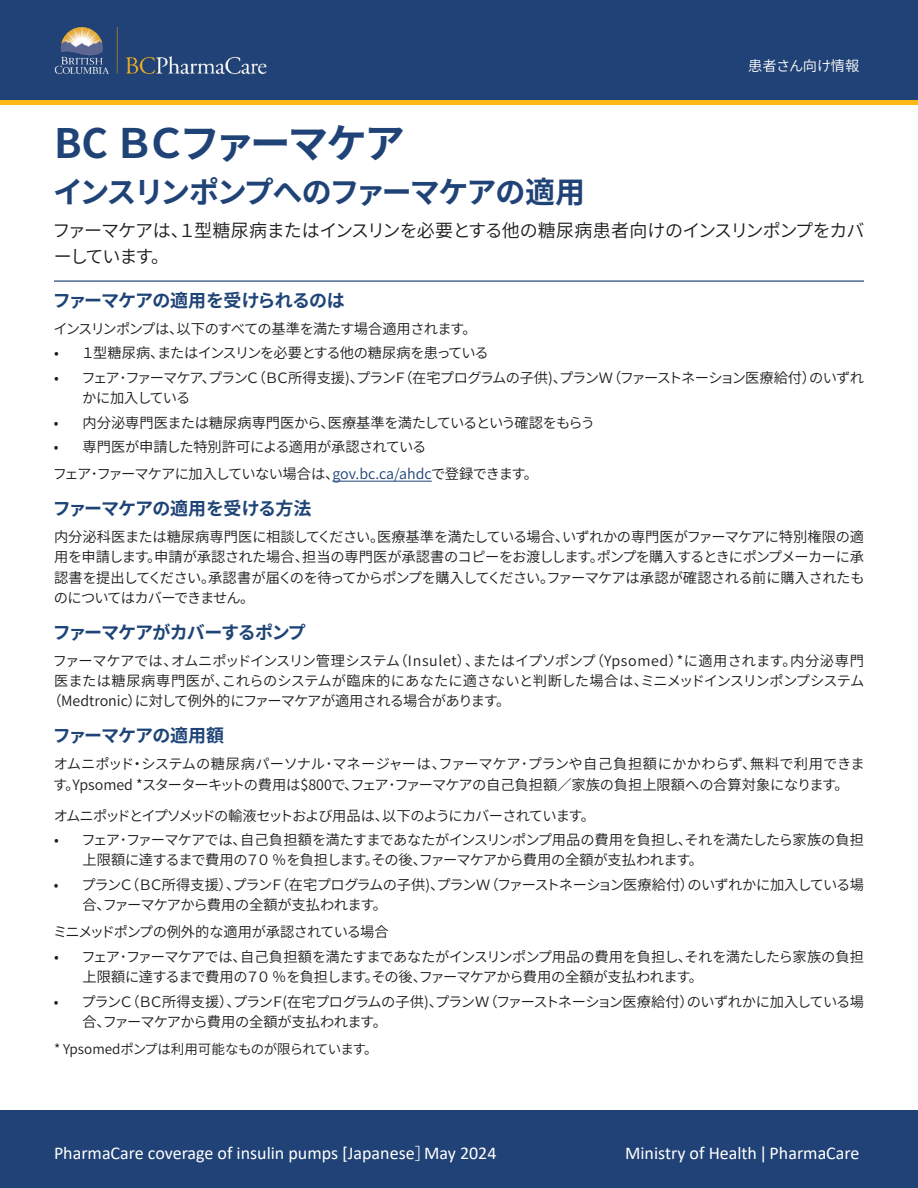
<style>
.page{position:relative;width:918px;height:1188px;background:#fff}
.page>*{position:absolute;margin:0;border:0;box-sizing:border-box;transform-origin:0 0}
.t1{font:700 40.5px "Source Han Sans JP";letter-spacing:-.095em;color:#204377}
.t2{font:700 30px "Source Han Sans JP";letter-spacing:-.07em;color:#204377}
.t3{font:18px "Calibri";color:#fff}
.t4{font:18px/25.5px "Source Han Sans JP";letter-spacing:-.05em;color:#1c1c1c}
.t5{font:700 18px "Source Han Sans JP";letter-spacing:-.045em;color:#1e4477}
.t6{font:700 18px "Source Han Sans JP";letter-spacing:-.065em;color:#1e4477}
.t7{font:14.25px/20.2px "Source Han Sans JP";letter-spacing:-.04em;color:#1c1c1c}
.t8{font:14.25px/20.2px "Source Han Sans JP";letter-spacing:-.015em;color:#1c1c1c}
.t9{font:14.25px "Source Han Sans JP";letter-spacing:-.01em;color:#1c1c1c}
.t10{font:14.25px/20.2px "Source Han Sans JP";letter-spacing:-.08em;color:#1c1c1c}
.t11{font:14.25px "Source Han Sans JP";letter-spacing:-.06em;color:#1c1c1c}
.t12{font:14.25px "Source Han Sans JP";letter-spacing:-.02em;color:#fff}
.t13{font:13.5px "Source Han Sans JP";letter-spacing:-.02em;color:#1c1c1c}
.s1{color:#1e4477}
.s2{font-family:"Adobe Ming Std";font-weight:300}
</style>
<div class="page">
<div style="left:0;top:1110px;width:918px;height:78px;background:#214276"></div>
<div style="left:0;top:0;width:918px;height:102px;background:#214276"></div>
<hr style="left:0;top:100px;width:918px;height:4px;background:#fdb916">
<img style="left:54px;top:26px;width:213px;height:49px">
<hr style="left:333px;top:481px;width:99px;height:1px;background:#1e4477">
<hr style="left:54px;top:280px;width:810px;height:2px;background:#1d4578">
<h1 class="t1" style="left:54px;top:120px;width:352px">BC ＢＣファーマケア</h1>
<h2 class="t2" style="left:53px;top:175px;width:533px">インスリンポンプへのファーマケアの適用</h2>
<p class="t12" style="left:748px;top:57px;width:113px">患者さん向け情報</p>
<p class="t4" style="left:53px;top:218px;width:813px">ファーマケアは、１型糖尿病またはインスリンを必要とする他の糖尿病患者向けのインスリンポンプをカバーしています。</p>
<p class="t5" style="left:53px;top:290px;width:294px">ファーマケアの適用を受けられるのは</p>
<p class="t7" style="left:53px;top:319px;width:425px">インスリンポンプは、以下のすべての基準を満たす場合適用されます。</p>
<p class="t11" style="left:54px;top:345px;width:436px">• １型糖尿病、またはインスリンを必要とする他の糖尿病を患っている</p>
<p class="t10" style="left:82px;top:368px;width:783px;text-indent:-28px">• フェア･ファーマケア、プランＣ（ＢＣ所得支援)、プランＦ（在宅プログラムの子供)、プランＷ（ファーストネーション医療給付）のいずれかに加入している</p>
<p class="t8" style="left:54px;top:412px;width:543px">• 内分泌専門医または糖尿病専門医から、医療基準を満たしているという確認をもらう</p>
<p class="t7" style="left:53px;top:434px;width:487px;line-height:27px">• 専門医が申請した特別許可による適用が承認されている<br>フェア･ファーマケアに加入していない場合は、<span class="s1">gov.bc.ca/ahdc</span>で登録できます。</p>
<p class="t5" style="left:53px;top:498px;width:260px">ファーマケアの適用を受ける方法</p>
<p class="t7" style="left:54px;top:527px;width:812px;text-align:justify">内分泌科医または糖尿病専門医に相談してください。医療基準を満たしている場合、いずれかの専門医がファーマケアに特別権限の適用を申請します。申請が承認された場合、担当の専門医が承認書のコピーをお渡しします。ポンプを購入するときにポンプメーカーに承認書を提出してください。承認書が届くのを待ってからポンプを購入してください。ファーマケアは承認が確認される前に購入されたものについてはカバーできません。</p>
<p class="t6" style="left:53px;top:622px;width:255px">ファーマケアがカバーするポンプ</p>
<p class="t9" style="left:53px;top:653px;width:813px">ファーマケアでは、オムニポッドインスリン管理システム（Insulet）、またはイプソポンプ（Ypsomed）*に適用されます。内分泌専門</p>
<p class="t9" style="left:54px;top:673px;width:812px">医または糖尿病専門医が、これらのシステムが臨床的にあなたに適さないと判断した場合は、ミニメッドインスリンポンプシステム</p>
<p class="t7" style="left:47px;top:691px;width:465px">（Medtronic）に対して例外的にファーマケアが適用される場合があります。</p>
<p class="t5" style="left:53px;top:726px;width:173px">ファーマケアの適用額</p>
<p class="t8" style="left:53px;top:754px;width:813px">オムニポッド・システムの糖尿病パーソナル･マネージャーは、ファーマケア･プランや自己負担額にかかわらず、無料で利用できます。Ypsomed *スターターキットの費用は$800で、フェア･ファーマケアの自己負担額／家族の負担上限額への合算対象になります。</p>
<p class="t10" style="left:54px;top:806px;width:543px">オムニポッドとイプソメッドの輸液セットおよび用品は、以下のようにカバーされています。</p>
<p class="t7" style="left:82px;top:830px;width:783px;text-indent:-28px">• フェア･ファーマケアでは、自己負担額を満たすまであなたがインスリンポンプ用品の費用を負担し、それを満たしたら家族の負担上限額に達するまで費用の７０％を負担します。その後、ファーマケアから費用の全額が支払われます。</p>
<p class="t7" style="left:82px;top:875px;width:783px;text-indent:-29px">• プランＣ（ＢＣ所得支援）、プランＦ（在宅プログラムの子供)、プランＷ（ファーストネーション医療給付）のいずれかに加入している場合、ファーマケアから費用の全額が支払われます。</p>
<p class="t7" style="left:53px;top:922px;width:337px">ミニメッドポンプの例外的な適用が承認されている場合</p>
<p class="t7" style="left:82px;top:947px;width:783px;text-indent:-28px">• フェア･ファーマケアでは、自己負担額を満たすまであなたがインスリンポンプ用品の費用を負担し、それを満たしたら家族の負担上限額に達するまで費用の７０％を負担します。その後、ファーマケアから費用の全額が支払われます。</p>
<p class="t7" style="left:82px;top:992px;width:783px;text-indent:-29px">• プランＣ（ＢＣ所得支援）、プランＦ(在宅プログラムの子供)、プランＷ（ファーストネーション医療給付）のいずれかに加入している場合、ファーマケアから費用の全額が支払われます。</p>
<p class="t13" style="left:54px;top:1041px;width:325px">* Ypsomedポンプは利用可能なものが限られています。</p>
<p class="t3" style="left:54px;top:1141px;width:444px">PharmaCare coverage of insulin pumps [Japanese<span class="s2">]</span> May 2024</p>
<p class="t3" style="left:625px;top:1141px;width:236px">Ministry of Health PharmaCare</p>
</div>
